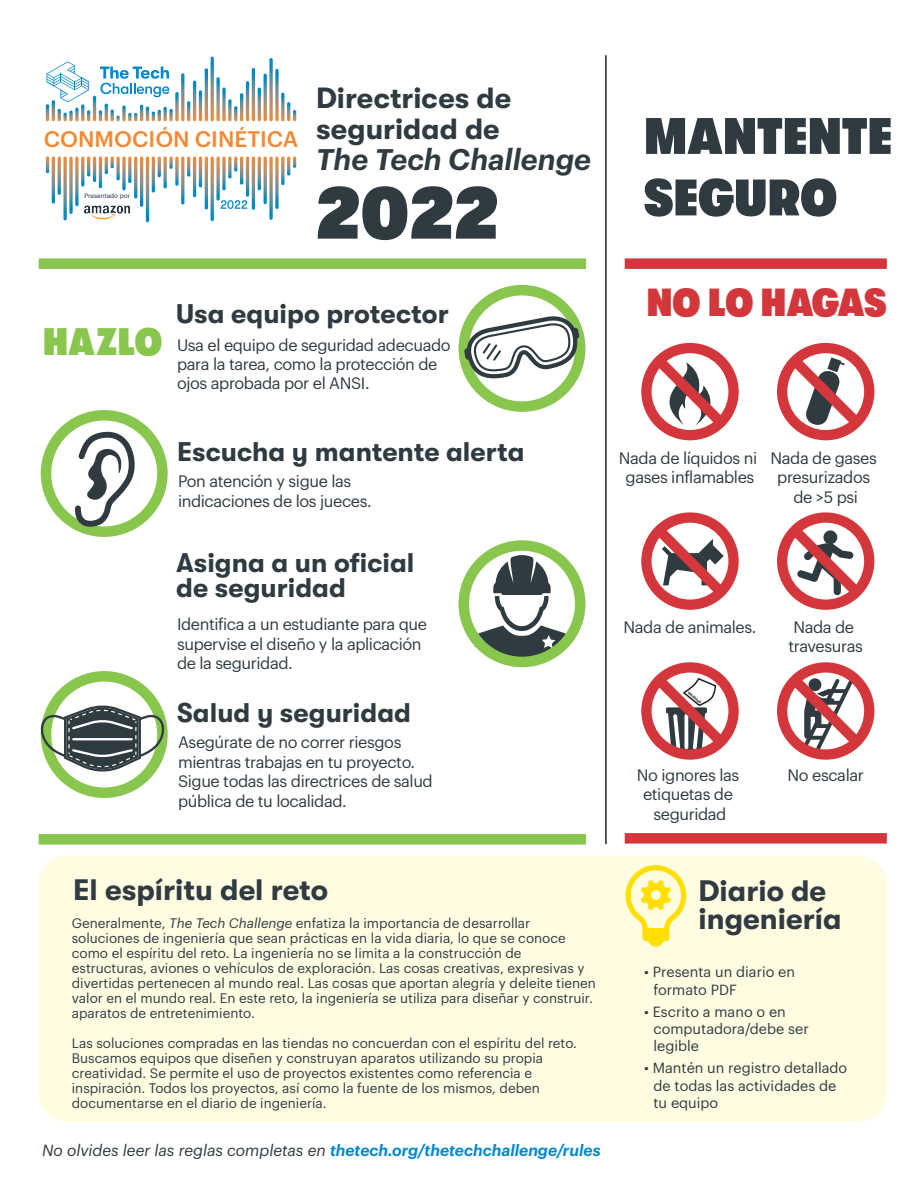
<style>
.page{position:relative;width:918px;height:1188px;background:#fff}
.page>*{position:absolute;margin:0;border:0;box-sizing:border-box;transform-origin:0 0}
.t1{font:800 condensed 75px "GT Walsheim";color:#2f3b41}
.t2{font:800 condensed 51.3px/61.5px "GT Walsheim";letter-spacing:.01em;color:#2f3b41}
.t3{font:800 condensed 39px "GT Walsheim";letter-spacing:-.005em;color:#d3373b}
.t4{font:800 condensed 38.25px "GT Walsheim";letter-spacing:.01em;color:#89c64e}
.t5{font:700 29.55px/27.9px "GT Walsheim";color:#2f3b41}
.t6{font:700 29.25px/31px "GT Walsheim";color:#2f3b41}
.t7{font:italic 600 29.25px "Graphik";color:#2f3b41}
.t8{font:700 27px/25.3px "GT Walsheim";color:#2f3b41}
.t9{font:500 22.05px "Graphik";color:#f58932}
.t10{font:16.2px/19.5px "Graphik";letter-spacing:-.025em;color:#2f3b41;text-align:center}
.t11{font:italic 600 15.75px "Graphik";color:#0088ce}
.t12{font:14.4px/17.2px "Graphik";color:#2f3b41}
.t13{font:13.5px/15px "Graphik";color:#2f3b41}
.t14{font:6.45px "Graphik";color:#202e3e}
.t15{font:800 3.3px "Open Sans";color:#2f3b41}
.s1{font-style:italic}
.s2{font-weight:400;color:#2f3b41}
</style>
<div class="page">
<svg style="left:100px;top:66px;width:69px;height:31px"></svg>
<svg style="left:221px;top:200px;width:26px;height:9px"></svg>
<svg style="left:46px;top:61px;width:44px;height:60px"></svg>
<svg style="left:93px;top:96px;width:3px;height:25px"></svg>
<svg style="left:99px;top:110px;width:3px;height:11px"></svg>
<svg style="left:105px;top:104px;width:3px;height:17px"></svg>
<svg style="left:111px;top:110px;width:9px;height:11px"></svg>
<svg style="left:122px;top:105px;width:4px;height:16px"></svg>
<svg style="left:128px;top:113px;width:9px;height:8px"></svg>
<svg style="left:140px;top:105px;width:3px;height:16px"></svg>
<svg style="left:146px;top:107px;width:3px;height:14px"></svg>
<svg style="left:152px;top:110px;width:9px;height:11px"></svg>
<svg style="left:164px;top:107px;width:3px;height:14px"></svg>
<svg style="left:169px;top:109px;width:4px;height:12px"></svg>
<svg style="left:175px;top:92px;width:4px;height:29px"></svg>
<svg style="left:181px;top:73px;width:3px;height:48px"></svg>
<svg style="left:187px;top:101px;width:3px;height:20px"></svg>
<svg style="left:193px;top:81px;width:3px;height:40px"></svg>
<svg style="left:199px;top:90px;width:3px;height:31px"></svg>
<svg style="left:205px;top:68px;width:3px;height:53px"></svg>
<svg style="left:211px;top:57px;width:3px;height:64px"></svg>
<svg style="left:216px;top:77px;width:4px;height:44px"></svg>
<svg style="left:222px;top:87px;width:4px;height:34px"></svg>
<svg style="left:228px;top:99px;width:4px;height:22px"></svg>
<svg style="left:234px;top:106px;width:3px;height:15px"></svg>
<svg style="left:240px;top:93px;width:3px;height:28px"></svg>
<svg style="left:246px;top:81px;width:3px;height:40px"></svg>
<svg style="left:252px;top:68px;width:3px;height:53px"></svg>
<svg style="left:258px;top:87px;width:3px;height:34px"></svg>
<svg style="left:264px;top:74px;width:3px;height:47px"></svg>
<svg style="left:269px;top:58px;width:4px;height:63px"></svg>
<svg style="left:275px;top:69px;width:4px;height:52px"></svg>
<svg style="left:281px;top:93px;width:3px;height:28px"></svg>
<svg style="left:287px;top:102px;width:3px;height:19px"></svg>
<svg style="left:293px;top:110px;width:3px;height:11px"></svg>
<svg style="left:46px;top:157px;width:3px;height:16px"></svg>
<svg style="left:52px;top:157px;width:3px;height:47px"></svg>
<svg style="left:58px;top:157px;width:3px;height:38px"></svg>
<svg style="left:63px;top:157px;width:4px;height:63px"></svg>
<svg style="left:69px;top:157px;width:4px;height:57px"></svg>
<svg style="left:75px;top:157px;width:4px;height:49px"></svg>
<svg style="left:81px;top:157px;width:3px;height:30px"></svg>
<svg style="left:87px;top:157px;width:3px;height:20px"></svg>
<svg style="left:93px;top:157px;width:3px;height:25px"></svg>
<svg style="left:99px;top:157px;width:3px;height:31px"></svg>
<svg style="left:105px;top:157px;width:3px;height:17px"></svg>
<svg style="left:111px;top:157px;width:3px;height:11px"></svg>
<svg style="left:116px;top:157px;width:4px;height:23px"></svg>
<svg style="left:122px;top:157px;width:4px;height:34px"></svg>
<svg style="left:128px;top:157px;width:4px;height:26px"></svg>
<svg style="left:134px;top:157px;width:3px;height:42px"></svg>
<svg style="left:140px;top:157px;width:3px;height:50px"></svg>
<svg style="left:146px;top:157px;width:3px;height:65px"></svg>
<svg style="left:152px;top:157px;width:3px;height:36px"></svg>
<svg style="left:158px;top:157px;width:3px;height:20px"></svg>
<svg style="left:164px;top:157px;width:3px;height:31px"></svg>
<svg style="left:169px;top:157px;width:4px;height:12px"></svg>
<svg style="left:175px;top:157px;width:4px;height:29px"></svg>
<svg style="left:181px;top:157px;width:3px;height:48px"></svg>
<svg style="left:187px;top:157px;width:3px;height:20px"></svg>
<svg style="left:193px;top:157px;width:3px;height:40px"></svg>
<svg style="left:199px;top:157px;width:3px;height:30px"></svg>
<svg style="left:205px;top:157px;width:3px;height:53px"></svg>
<svg style="left:211px;top:157px;width:3px;height:64px"></svg>
<svg style="left:216px;top:157px;width:4px;height:44px"></svg>
<svg style="left:222px;top:157px;width:4px;height:33px"></svg>
<svg style="left:228px;top:157px;width:4px;height:22px"></svg>
<svg style="left:234px;top:157px;width:3px;height:15px"></svg>
<svg style="left:240px;top:157px;width:3px;height:28px"></svg>
<svg style="left:246px;top:157px;width:3px;height:40px"></svg>
<svg style="left:252px;top:157px;width:3px;height:53px"></svg>
<svg style="left:258px;top:157px;width:3px;height:33px"></svg>
<svg style="left:264px;top:157px;width:3px;height:47px"></svg>
<svg style="left:269px;top:157px;width:4px;height:63px"></svg>
<svg style="left:275px;top:157px;width:4px;height:52px"></svg>
<svg style="left:281px;top:157px;width:3px;height:28px"></svg>
<svg style="left:287px;top:157px;width:3px;height:19px"></svg>
<svg style="left:293px;top:157px;width:3px;height:11px"></svg>
<img style="left:84px;top:205px;width:46px;height:15px">
<div style="left:39px;top:856px;width:848px;height:266px;background:#fffce2;border-radius:29px"></div>
<hr style="left:605px;top:55px;width:2px;height:789px;background:#231f20">
<div style="left:39px;top:258px;width:547px;height:11px;background:#89c64e"></div>
<div style="left:39px;top:834px;width:547px;height:11px;background:#89c64e"></div>
<div style="left:625px;top:258px;width:262px;height:11px;background:#d3373b"></div>
<div style="left:625px;top:833px;width:262px;height:11px;background:#d3373b"></div>
<div style="left:459px;top:285px;width:126px;height:127px;border:10px solid #89c64e;border-radius:50%"></div>
<div style="left:41px;top:410px;width:127px;height:127px;border:10px solid #89c64e;border-radius:50%"></div>
<div style="left:459px;top:540px;width:126px;height:127px;border:10px solid #89c64e;border-radius:50%"></div>
<svg style="left:625px;top:865px;width:61px;height:82px"></svg>
<svg style="left:641px;top:512px;width:98px;height:98px"></svg>
<svg style="left:464px;top:315px;width:115px;height:65px"></svg>
<svg style="left:75px;top:430px;width:64px;height:97px"></svg>
<div style="left:41px;top:671px;width:127px;height:127px;border:10px solid #89c64e;border-radius:50%"></div>
<svg style="left:475px;top:554px;width:95px;height:106px"></svg>
<svg style="left:641px;top:343px;width:98px;height:97px"></svg>
<svg style="left:777px;top:512px;width:97px;height:98px"></svg>
<svg style="left:777px;top:662px;width:97px;height:98px"></svg>
<svg style="left:777px;top:343px;width:97px;height:97px"></svg>
<svg style="left:641px;top:662px;width:98px;height:98px"></svg>
<svg style="left:40px;top:705px;width:125px;height:67px"></svg>
<h3 class="t9" style="left:44px;top:122px;width:256px">CONMOCIÓN CINÉTICA</h3>
<p class="t14" style="left:84px;top:191px;width:47px">Presentado por</p>
<h3 class="t6" style="left:316px;top:82px;width:197px">Directrices de seguridad de</h3>
<h3 class="t7" style="left:316px;top:137px;width:276px">The Tech Challenge</h3>
<h1 class="t1" style="left:316px;top:171px;width:184px">2022</h1>
<h3 class="t4" style="left:43px;top:321px;width:120px">HAZLO</h3>
<h3 class="t8" style="left:176px;top:301px;width:274px">Usa equipo protector</h3>
<p class="t10" style="left:177px;top:334px;width:275px;text-align:left">Usa el equipo de seguridad adecuado para la tarea, como la protección de ojos aprobada por el ANSI.</p>
<h3 class="t8" style="left:177px;top:439px;width:349px">Escucha y mantente alerta</h3>
<p class="t10" style="left:178px;top:470px;width:195px;text-align:left">Pon atención y sigue las indicaciones de los jueces.</p>
<h3 class="t8" style="left:176px;top:550px;width:240px">Asigna a un oficial de seguridad</h3>
<p class="t10" style="left:177px;top:614px;width:251px;text-align:left">Identifica a un estudiante para que supervise el diseño y la aplicación de la seguridad.</p>
<h3 class="t8" style="left:177px;top:700px;width:235px">Salud y seguridad</h3>
<p class="t10" style="left:178px;top:732px;width:256px;text-align:left">Asegúrate de no correr riesgos mientras trabajas en tu proyecto.<br>Sigue todas las directrices de salud pública de tu localidad.</p>
<h2 class="t2" style="left:644px;top:106px;width:249px">MANTENTE<br>SEGURO</h2>
<h3 class="t3" style="left:647px;top:281px;width:241px">NO LO HAGAS</h3>
<p class="t10" style="left:619px;top:447px;width:140px">Nada de líquidos ni gases inflamables</p>
<p class="t10" style="left:771px;top:447px;width:108px">Nada de gases presurizados de &gt;5 psi</p>
<p class="t10" style="left:624px;top:616px;width:134px">Nada de animales.</p>
<p class="t10" style="left:789px;top:616px;width:76px">Nada de travesuras</p>
<p class="t15" style="left:690px;top:690px;width:19px;rotate:41deg">WARNING</p>
<p class="t10" style="left:637px;top:764px;width:104px">No ignores las etiquetas de seguridad</p>
<p class="t10" style="left:788px;top:764px;width:78px">No escalar</p>
<h3 class="t5" style="left:73px;top:875px;width:257px">El espíritu del reto</h3>
<h3 class="t5" style="left:699px;top:877px;width:144px">Diario de ingeniería</h3>
<p class="t13" style="left:72px;top:915px;width:526px">Generalmente, <span class="s1">The Tech Challenge</span> enfatiza la importancia de desarrollar soluciones de ingeniería que sean prácticas en la vida diaria, lo que se conoce como el espíritu del reto. La ingeniería no se limita a la construcción de estructuras, aviones o vehículos de exploración. Las cosas creativas, expresivas y divertidas pertenecen al mundo real. Las cosas que aportan alegría y deleite tienen valor en el mundo real. En este reto, la ingeniería se utiliza para diseñar y construir. aparatos de entretenimiento.</p>
<p class="t13" style="left:72px;top:1035px;width:507px">Las soluciones compradas en las tiendas no concuerdan con el espíritu del reto.<br>Buscamos equipos que diseñen y construyan aparatos utilizando su propia creatividad. Se permite el uso de proyectos existentes como referencia e inspiración. Todos los proyectos, así como la fuente de los mismos, deben documentarse en el diario de ingeniería.</p>
<p class="t12" style="left:654px;top:962px;width:143px;text-indent:-9px">• Presenta un diario en formato PDF</p>
<p class="t12" style="left:654px;top:1002px;width:157px;text-indent:-9px">• Escrito a mano o en computadora/debe ser legible</p>
<p class="t12" style="left:654px;top:1058px;width:195px;text-indent:-9px">• Mantén un registro detallado de todas las actividades de tu equipo</p>
<p class="t11" style="left:42px;top:1139px;width:560px"><span class="s2">No olvides leer las reglas completas en</span> thetech.org/thetechchallenge/rules</p>
</div>
